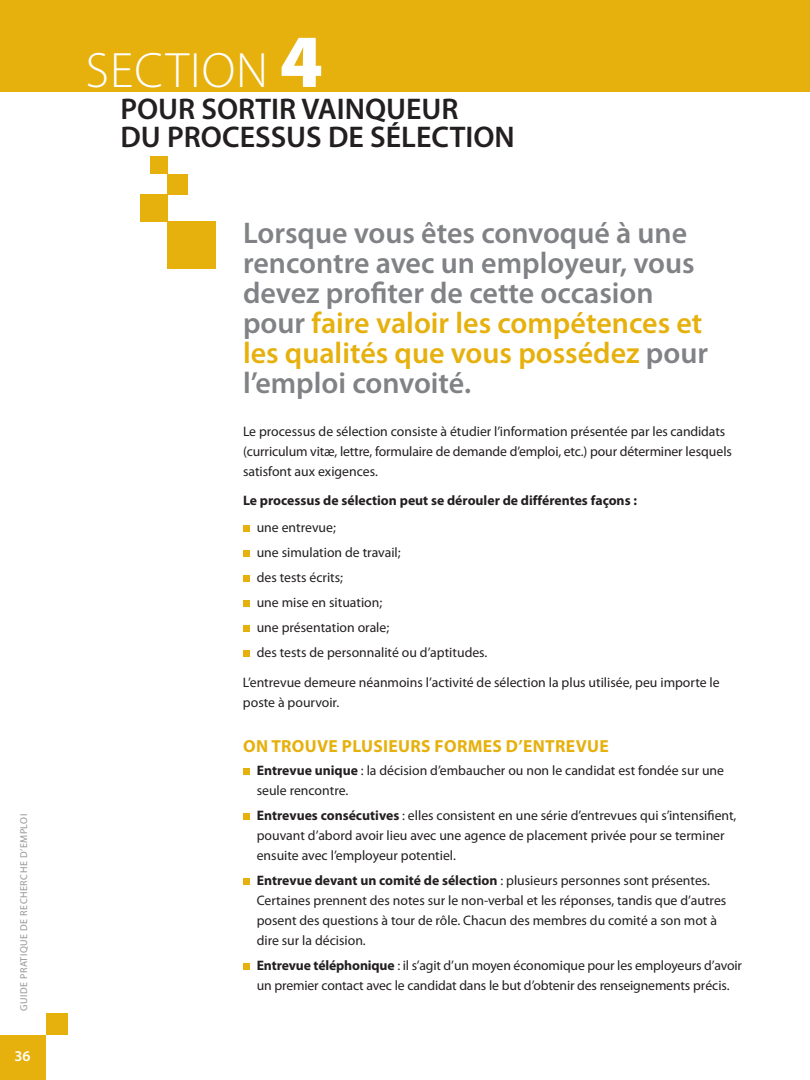
<style>
.page{position:relative;width:810px;height:1080px;background:#fff}
.page>*{position:absolute;margin:0;border:0;box-sizing:border-box;transform-origin:0 0}
.t1{font:900 75.5px "Myriad Pro";color:#fff}
.t2{font:300 50px "Myriad Pro";color:#fff}
.t3{font:600 30px/30px "Myriad Pro";color:#808285}
.t4{font:600 30px/27.5px "Myriad Pro";color:#231f20}
.t5{font:700 17.5px "Myriad Pro";color:#e6b00d}
.t6{font:600 15px "Myriad Pro";color:#fff}
.t7{font:13.75px/20px "Myriad Pro";color:#231f20}
.t8{font:700 13.75px "Myriad Pro";color:#231f20}
.t9{font:10px "Myriad Pro";letter-spacing:.05em;color:#939598}
.s1{color:#e6b00d}
.s2{font-weight:700}
</style>
<div class="page">
<div style="left:140px;top:195px;width:28px;height:27px;background:#e6b00d"></div>
<div style="left:168px;top:174px;width:20px;height:21px;background:#e6b00d"></div>
<div style="left:150px;top:157px;width:18px;height:17px;background:#e6b00d"></div>
<div style="left:168px;top:222px;width:48px;height:47px;background:#e6b00d"></div>
<div style="left:0;top:0;width:810px;height:91px;background:#e6b00d"></div>
<div style="left:46px;top:1014px;width:22px;height:21px;background:#e6b00d"></div>
<div style="left:0;top:1035px;width:46px;height:45px;background:#e6b00d"></div>
<div style="left:243px;top:525px;width:7px;height:7px;background:#e6b00d"></div>
<div style="left:243px;top:550px;width:7px;height:7px;background:#e6b00d"></div>
<div style="left:243px;top:575px;width:7px;height:7px;background:#e6b00d"></div>
<div style="left:243px;top:600px;width:7px;height:7px;background:#e6b00d"></div>
<div style="left:243px;top:625px;width:7px;height:7px;background:#e6b00d"></div>
<div style="left:243px;top:650px;width:7px;height:7px;background:#e6b00d"></div>
<div style="left:243px;top:768px;width:7px;height:7px;background:#e6b00d"></div>
<div style="left:243px;top:813px;width:7px;height:7px;background:#e6b00d"></div>
<div style="left:243px;top:878px;width:7px;height:7px;background:#e6b00d"></div>
<div style="left:243px;top:963px;width:7px;height:7px;background:#e6b00d"></div>
<p class="t9" style="left:18px;top:1011px;width:199px;rotate:-90deg">GUIDE PRATIQUE DE RECHERCHE D’EMPLOI</p>
<p class="t6" style="left:14px;top:1047px;width:18px">36</p>
<h2 class="t2" style="left:86px;top:43px;width:51px">SECTION</h2>
<h1 class="t1" style="left:280px;top:19px;width:45px">4</h1>
<h3 class="t4" style="left:120px;top:95px;width:396px">POUR SORTIR VAINQUEUR<br>DU PROCESSUS DE SÉLECTION</h3>
<h3 class="t3" style="left:243px;top:217px;width:467px">Lorsque vous êtes convoqué à une rencontre avec un employeur, vous devez profiter de cette occasion pour <span class="s1">faire valoir les compétences et les qualités que vous possédez</span> pour l’emploi convoité.</h3>
<p class="t7" style="left:243px;top:421px;width:491px">Le processus de sélection consiste à étudier l’information présentée par les candidats (curriculum vitæ, lettre, formulaire de demande d’emploi, etc.) pour déterminer lesquels satisfont aux exigences.</p>
<p class="t8" style="left:243px;top:491px;width:396px">Le processus de sélection peut se dérouler de différentes façons :</p>
<p class="t7" style="left:257px;top:515px;width:232px;line-height:25px">une entrevue;<br>une simulation de travail;<br>des tests écrits;<br>une mise en situation;<br>une présentation orale;<br>des tests de personnalité ou d’aptitudes.</p>
<p class="t7" style="left:243px;top:673px;width:478px">L’entrevue demeure néanmoins l’activité de sélection la plus utilisée, peu importe le poste à pourvoir.</p>
<p class="t5" style="left:243px;top:735px;width:41px">On trouve</p>
<p class="t5" style="left:342px;top:735px;width:6px">plusieurs</p>
<p class="t5" style="left:435px;top:735px;width:9px">formes</p>
<p class="t5" style="left:506px;top:735px;width:24px">d’entrevue</p>
<p class="t7" style="left:257px;top:761px;width:469px"><span class="s2">Entrevue unique</span> : la décision d’embaucher ou non le candidat est fondée sur une seule rencontre.</p>
<p class="t7" style="left:257px;top:806px;width:481px"><span class="s2">Entrevues consécutives</span> : elles consistent en une série d’entrevues qui s’intensifient, pouvant d’abord avoir lieu avec une agence de placement privée pour se terminer ensuite avec l’employeur potentiel.</p>
<p class="t7" style="left:257px;top:871px;width:471px"><span class="s2">Entrevue devant un comité de sélection</span> : plusieurs personnes sont présentes.<br>Certaines prennent des notes sur le non-verbal et les réponses, tandis que d’autres posent des questions à tour de rôle. Chacun des membres du comité a son mot à dire sur la décision.</p>
<p class="t7" style="left:257px;top:955px;width:487px"><span class="s2">Entrevue téléphonique</span> : il s’agit d’un moyen économique pour les employeurs d’avoir un premier contact avec le candidat dans le but d’obtenir des renseignements précis.</p>
</div>
